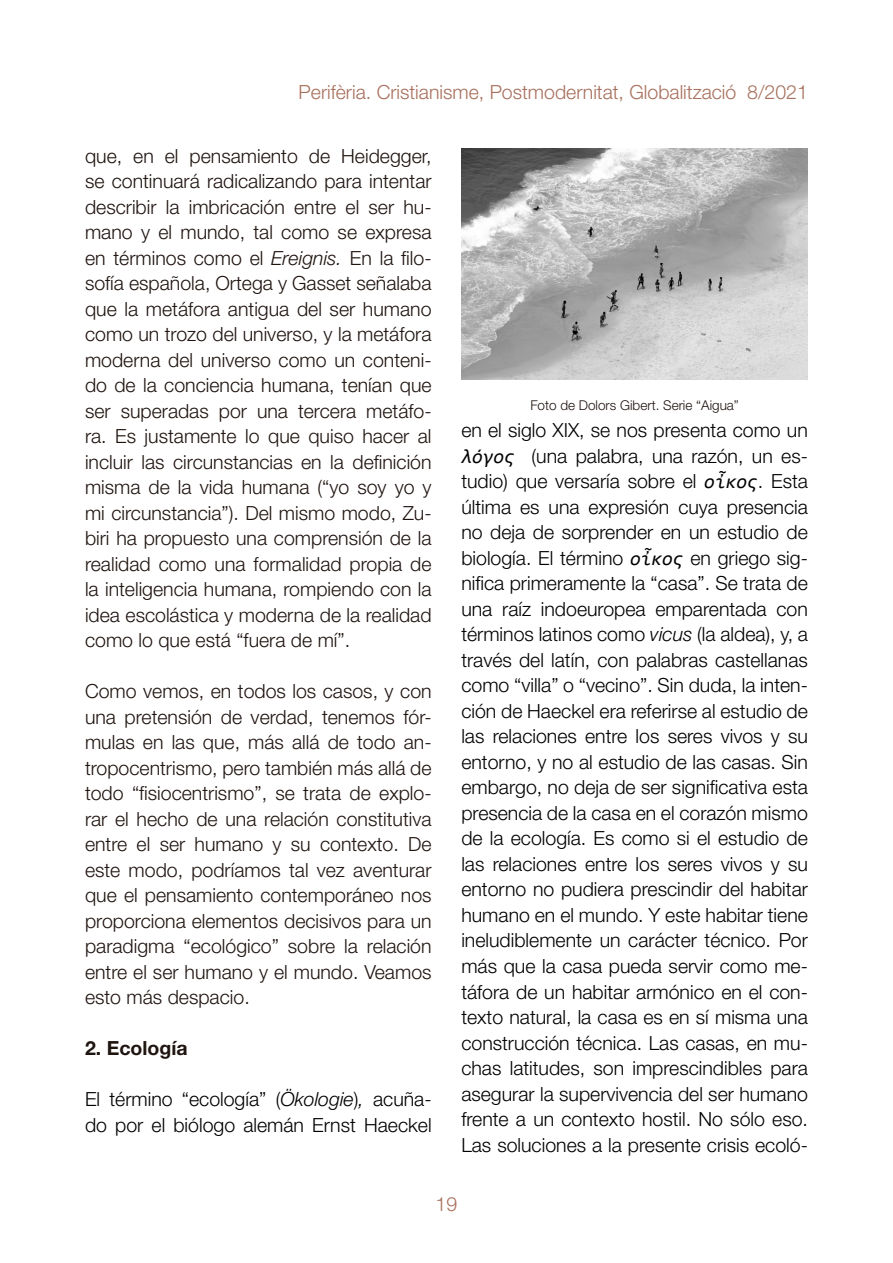
<style>
.page{position:relative;width:893px;height:1263px;background:#fff}
.page>*{position:absolute;margin:0;border:0;box-sizing:border-box;transform-origin:0 0}
.t1{font:300 19.5px/25.5px "Helvetica Neue LT Std";color:#1f1410;text-align:justify}
.t2{font:300 19.5px/25.5px "Helvetica Neue LT Std";color:#000}
.t3{font:300 19.5px "Helvetica Neue LT Std";color:#a8705d}
.t4{font:700 19.5px "Helvetica Neue LT Std";color:#1f1410}
.t5{font:300 13.5px "Helvetica Neue LT Std";color:#1f1410}
.s1{font-style:italic}
.s2{font-family:"Consolas";font-weight:400;font-style:italic}
</style>
<div class="page">
<img style="left:461px;top:149px;width:347px;height:231px">
<p class="t3" style="left:299px;top:80px;width:511px">Perifèria. Cristianisme, Postmodernitat, Globalització 8/2021</p>
<p class="t1" style="left:85px;top:143px;width:348px">que, en el pensamiento de Heidegger, se continuará radicalizando para intentar describir la imbricación entre el ser hu&shy;mano y el mundo, tal como se expresa en términos como el <span class="s1">Ereignis.</span> En la filo&shy;sofía española, Ortega y Gasset señalaba que la metáfora antigua del ser humano como un trozo del universo, y la metáfora moderna del universo como un conteni&shy;do de la conciencia humana, tenían que ser superadas por una tercera metáfo&shy;ra. Es justamente lo que quiso hacer al incluir las circunstancias en la definición misma de la vida humana (“yo soy yo y mi circunstancia”). Del mismo modo, Zu&shy;biri ha propuesto una comprensión de la realidad como una formalidad propia de la inteligencia humana, rompiendo con la idea escolástica y moderna de la realidad como lo que está “fuera de mí”.</p>
<p class="t1" style="left:85px;top:678px;width:348px">Como vemos, en todos los casos, y con una pretensión de verdad, tenemos fór&shy;mulas en las que, más allá de todo an&shy;tropocentrismo, pero también más allá de todo “fisiocentrismo”, se trata de explo&shy;rar el hecho de una relación constitutiva entre el ser humano y su contexto. De este modo, podríamos tal vez aventurar que el pensamiento contemporáneo nos proporciona elementos decisivos para un paradigma “ecológico” sobre la relación entre el ser humano y el mundo. Veamos esto más despacio.</p>
<p class="t4" style="left:85px;top:1036px;width:104px">2. Ecología</p>
<p class="t2" style="left:85px;top:1086px;width:348px">El término “ecología” (<span class="s1">Ökologie</span>)<span class="s1">,</span> acuña&shy;do por el biólogo alemán Ernst Haeckel</p>
<p class="t5" style="left:530px;top:397px;width:210px">Foto de Dolors Gibert. Serie “Aigua”</p>
<p class="t2" style="left:461px;top:417px;width:348px;text-align:justify">en el siglo XIX, se nos presenta como un <span class="s2">λόγος</span> (una palabra, una razón, un es&shy;tudio) que versaría sobre el <span class="s2">οἶκος</span>. Esta última es una expresión cuya presencia no deja de sorprender en un estudio de biología. El término <span class="s2">οἶκος</span> en griego sig&shy;nifica primeramente la “casa”. Se trata de una raíz indoeuropea emparentada con términos latinos como <span class="s1">vicus</span> (la aldea), y, a través del latín, con palabras castellanas como “villa” o “vecino”. Sin duda, la inten&shy;ción de Haeckel era referirse al estudio de las relaciones entre los seres vivos y su entorno, y no al estudio de las casas. Sin embargo, no deja de ser significativa esta presencia de la casa en el corazón mismo de la ecología. Es como si el estudio de las relaciones entre los seres vivos y su entorno no pudiera prescindir del habitar humano en el mundo. Y este habitar tiene ineludiblemente un carácter técnico. Por más que la casa pueda servir como me&shy;táfora de un habitar armónico en el con&shy;texto natural, la casa es en sí misma una construcción técnica. Las casas, en mu&shy;chas latitudes, son imprescindibles para asegurar la supervivencia del ser humano frente a un contexto hostil. No sólo eso.<br>Las soluciones a la presente crisis ecoló-</p>
<p class="t3" style="left:436px;top:1192px;width:23px">19</p>
</div>
